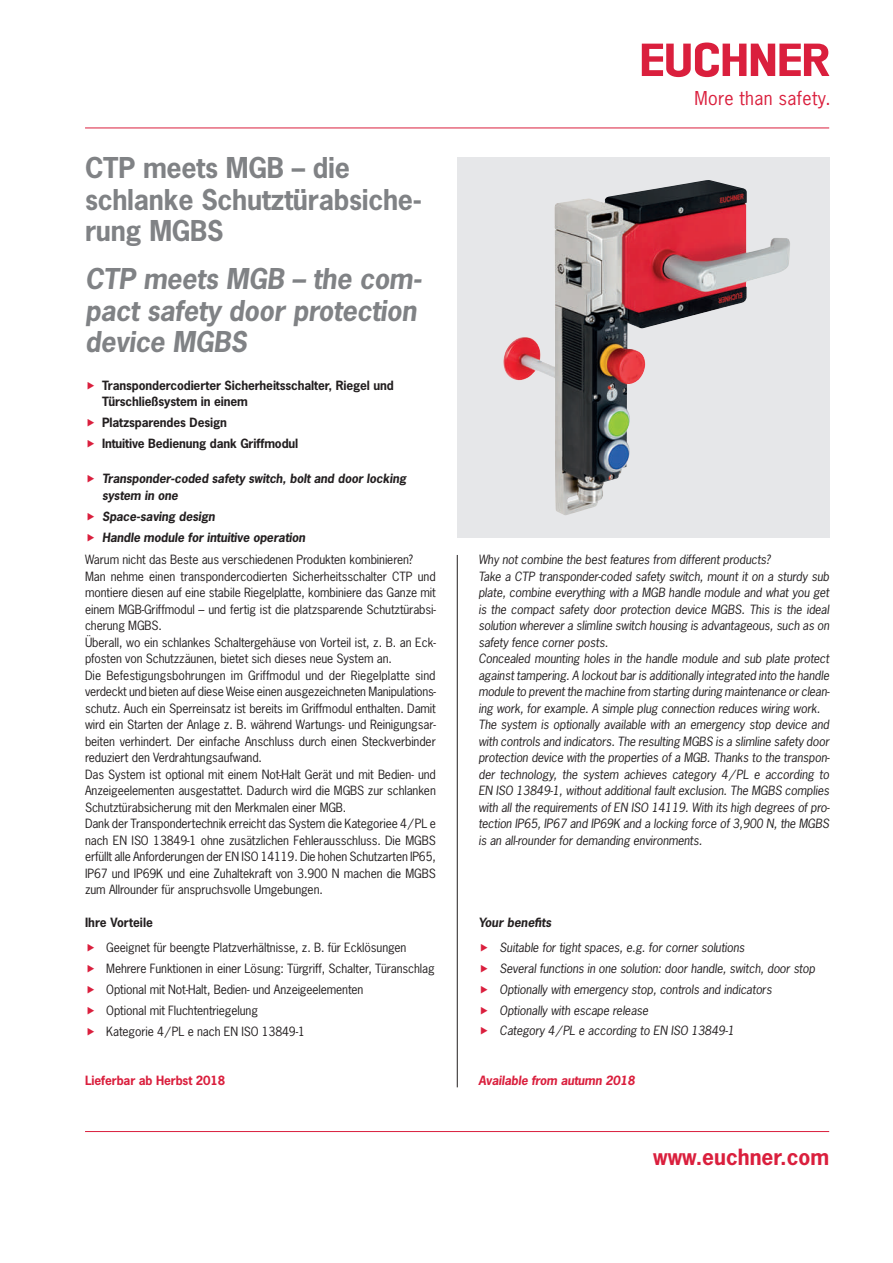
<style>
.page{position:relative;width:893px;height:1263px;background:#fff}
.page>*{position:absolute;margin:0;border:0;box-sizing:border-box;transform-origin:0 0}
.t1{font:italic 700 27px/31.5px "News Gothic Std";letter-spacing:-.01em;color:#808285}
.t2{font:700 27px/31.5px "News Gothic Std";letter-spacing:-.01em;color:#808285}
.t3{font:700 21px "News Gothic Std";color:#da1f3d}
.t4{font:18px "News Gothic Std";letter-spacing:.02em;color:#da1f3d}
.t5{font:12px/16.5px "News Gothic Std";letter-spacing:-.01em;color:#231f20}
.t6{font:italic 12px/16.5px "News Gothic Std";letter-spacing:-.01em;color:#231f20}
.t7{font:700 12px/16.5px "News Gothic Std";letter-spacing:-.01em;color:#231f20}
.t8{font:italic 700 12px/16.5px "News Gothic Std";letter-spacing:-.01em;color:#231f20}
.t9{font:italic 700 12px "News Gothic Std";letter-spacing:-.01em;color:#da1f3d}
.t10{font:700 12px "News Gothic Std";letter-spacing:-.01em;color:#da1f3d}
</style>
<div class="page">
<svg style="left:642px;top:43px;width:187px;height:34px"></svg>
<hr style="left:85px;top:128px;width:744px;height:1px;background:#da1f3d">
<hr style="left:85px;top:1131px;width:744px;height:1px;background:#da1f3d">
<hr style="left:457px;top:555px;width:1px;height:532px;background:#231f20">
<div style="left:457px;top:157px;width:372px;height:381px;background:#e6e7e9"></div>
<img style="left:503px;top:180px;width:287px;height:335px">
<h1 class="t2" style="left:85px;top:152px;width:338px">CTP meets MGB – die schlanke Schutztürabsiche&shy;rung MGBS</h1>
<h1 class="t1" style="left:85px;top:264px;width:338px">CTP meets MGB – the com&shy;pact safety door protection device MGBS</h1>
<p class="t7" style="left:102px;top:377px;width:293px">Transpondercodierter Sicherheitsschalter, Riegel und<br>Türschließsystem in einem</p>
<p class="t7" style="left:102px;top:412px;width:198px;line-height:20.9px">Platzsparendes Design<br>Intuitive Bedienung dank Griffmodul</p>
<p class="t8" style="left:102px;top:471px;width:306px">Transponder-coded safety switch, bolt and door locking system in one</p>
<p class="t8" style="left:102px;top:506px;width:205px;line-height:20.9px">Space-saving design<br>Handle module for intuitive operation</p>
<p class="t5" style="left:85px;top:551px;width:352px">Warum nicht das Beste aus verschiedenen Produkten kombinieren?<br>Man nehme einen transpondercodierten Sicherheitsschalter CTP und montiere diesen auf eine stabile Riegelplatte, kombiniere das Ganze mit einem MGB-Griffmodul – und fertig ist die platzsparende Schutztürabsi&shy;cherung MGBS.<br>Überall, wo ein schlankes Schaltergehäuse von Vorteil ist, z. B. an Eck&shy;pfosten von Schutzzäunen, bietet sich dieses neue System an.<br>Die Befestigungsbohrungen im Griffmodul und der Riegelplatte sind verdeckt und bieten auf diese Weise einen ausgezeichneten Manipulations&shy;schutz. Auch ein Sperreinsatz ist bereits im Griffmodul enthalten. Damit wird ein Starten der Anlage z. B. während Wartungs- und Reinigungsar&shy;beiten verhindert. Der einfache Anschluss durch einen Steckverbinder reduziert den Verdrahtungsaufwand.<br>Das System ist optional mit einem Not-Halt Gerät und mit Bedien- und Anzeigeelementen ausgestattet. Dadurch wird die MGBS zur schlanken Schutztürabsicherung mit den Merkmalen einer MGB.<br>Dank der Transpondertechnik erreicht das System die Kategoriee 4/PL e nach EN ISO 13849‑1 ohne zusätzlichen Fehlerausschluss. Die MGBS erfüllt alle Anforderungen der EN ISO 14119. Die hohen Schutzarten IP65, IP67 und IP69K und eine Zuhaltekraft von 3.900 N machen die MGBS zum Allrounder für anspruchsvolle Umgebungen.</p>
<p class="t7" style="left:85px;top:914px;width:69px">Ihre Vorteile</p>
<p class="t5" style="left:106px;top:937px;width:330px;line-height:20.9px">Geeignet für beengte Platzverhältnisse, z. B. für Ecklösungen Mehrere Funktionen in einer Lösung: Türgriff, Schalter, Türanschlag Optional mit Not-Halt, Bedien- und Anzeigeelementen<br>Optional mit Fluchtentriegelung<br>Kategorie 4/PL e nach EN ISO 13849‑1</p>
<p class="t10" style="left:85px;top:1072px;width:142px">Lieferbar ab Herbst 2018</p>
<h3 class="t4" style="left:694px;top:87px;width:138px">More than safety.</h3>
<p class="t6" style="left:478px;top:552px;width:353px">Why not combine the best features from different products?<br>Take a CTP transponder-coded safety switch, mount it on a sturdy sub plate, combine everything with a MGB handle module and what you get is the compact safety door protection device MGBS. This is the ideal solution wherever a slimline switch housing is advantageous, such as on safety fence corner posts.<br>Concealed mounting holes in the handle module and sub plate protect against tampering. A lockout bar is additionally integrated into the handle module to prevent the machine from starting during maintenance or clean&shy;ing work, for example. A simple plug connection reduces wiring work.<br>The system is optionally available with an emergency stop device and with controls and indicators. The resulting MGBS is a slimline safety door protection device with the properties of a MGB. Thanks to the transpon&shy;der technology, the system achieves category 4/PL e according to EN ISO 13849‑1, without additional fault exclusion. The MGBS complies with all the requirements of EN ISO 14119. With its high degrees of pro&shy;tection IP65, IP67 and IP69K and a locking force of 3,900 N, the MGBS is an all-rounder for demanding environments.</p>
<p class="t8" style="left:478px;top:915px;width:75px">Your benefits</p>
<p class="t6" style="left:500px;top:938px;width:317px;line-height:20.7px">Suitable for tight spaces, e.g. for corner solutions<br>Several functions in one solution: door handle, switch, door stop Optionally with emergency stop, controls and indicators Optionally with escape release<br>Category 4/PL e according to EN ISO 13849‑1</p>
<p class="t9" style="left:478px;top:1072px;width:158px">Available from autumn 2018</p>
<h2 class="t3" style="left:653px;top:1143px;width:177px">www.euchner.com</h2>
</div>
